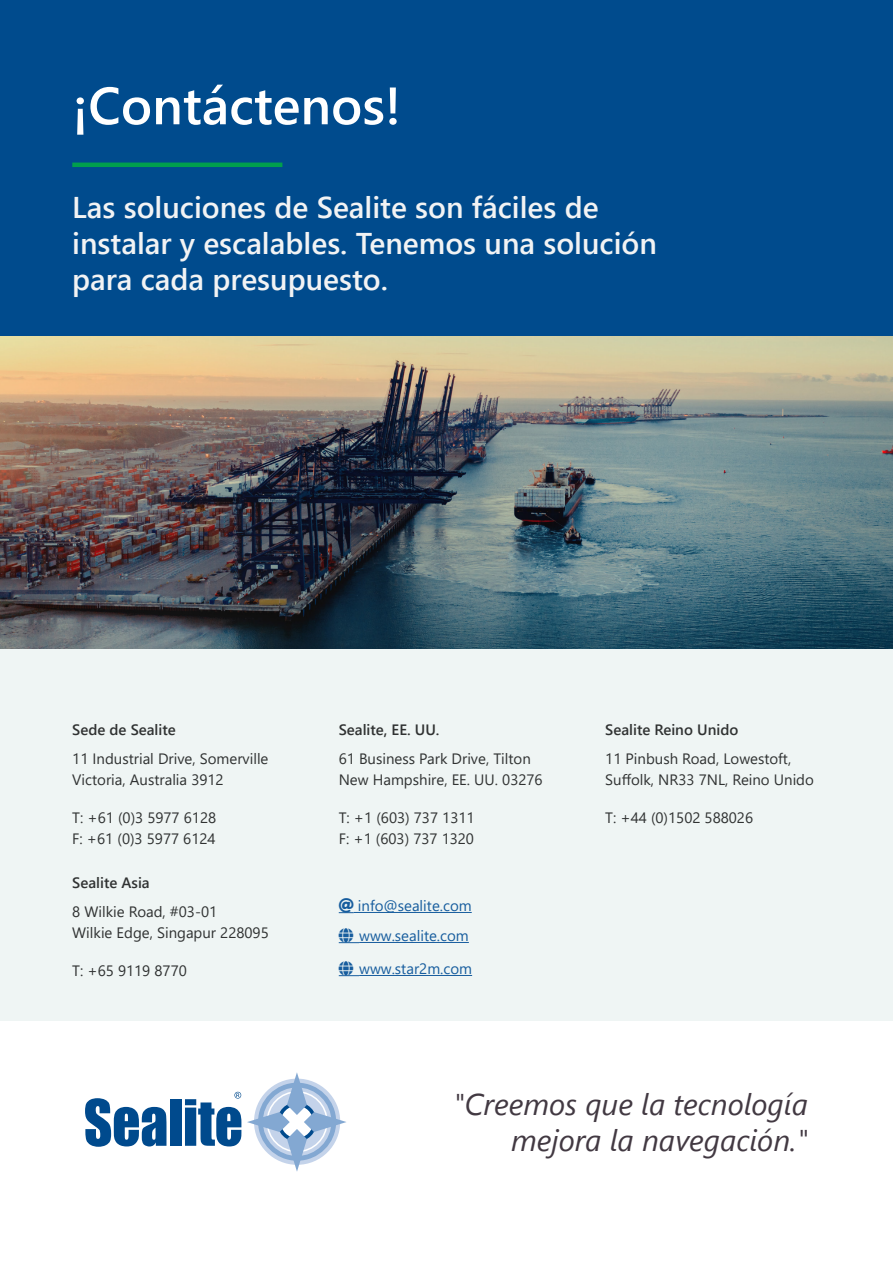
<style>
.page{position:relative;width:893px;height:1263px;background:#fff}
.page>*{position:absolute;margin:0;border:0;box-sizing:border-box;transform-origin:0 0}
.t1{font:600 52.5px "Segoe UI";color:#fff}
.t2{font:600 30px "Segoe UI";color:#f2f3f4}
.Tagline{font:italic 30px/36px "Segoe UI";color:#423942;text-align:right}
.Body_Text{font:15px/21px "Segoe UI";color:#303232}
.t3{font:600 15px "Segoe UI";color:#303232}
.P2__No_Spacing{font:15px "Segoe UI";color:#175d9e}
.Body_Text-2{font:15px "Segoe UI";color:#175d9e}
</style>
<div class="page">
<div style="left:0;top:647px;width:893px;height:374px;background:#eff5f4"></div>
<div style="left:0;top:0;width:893px;height:547px;background:#004b8d"></div>
<img style="left:0;top:336px;width:893px;height:313px">
<hr style="left:72px;top:163px;width:210px;height:4px;background:#009f4d">
<hr style="left:354px;top:912px;width:118px;height:1px;background:#175d9e">
<hr style="left:359px;top:942px;width:110px;height:1px;background:#175d9e">
<hr style="left:359px;top:975px;width:113px;height:1px;background:#175d9e">
<svg style="left:85px;top:1098px;width:81px;height:49px"></svg>
<div style="left:170px;top:1099px;width:11px;height:47px;background:#004a8d"></div>
<svg style="left:247px;top:1072px;width:99px;height:100px"></svg>
<svg style="left:185px;top:1092px;width:56px;height:54px"></svg>
<svg style="left:339px;top:912px;width:15px;height:1px"></svg>
<svg style="left:339px;top:942px;width:20px;height:1px"></svg>
<svg style="left:339px;top:975px;width:20px;height:1px"></svg>
<p class="t1" style="left:72px;top:56px;width:330px">¡Contáctenos!</p>
<p class="t2" style="left:72px;top:179px;width:528px">Las soluciones de Sealite son fáciles de</p>
<p class="t2" style="left:72px;top:215px;width:586px">instalar y escalables. Tenemos una solución</p>
<p class="t2" style="left:72px;top:251px;width:317px">para cada presupuesto.</p>
<h3 class="t3" style="left:72px;top:716px;width:105px">Sede de Sealite</h3>
<p class="Body_Text" style="left:72px;top:746px;width:198px">11 Industrial Drive, Somerville<br>Victoria, Australia 3912</p>
<p class="Body_Text" style="left:72px;top:805px;width:145px">T: +61 (0)3 5977 6128<br>F: +61 (0)3 5977 6124</p>
<h3 class="t3" style="left:72px;top:869px;width:79px">Sealite Asia</h3>
<p class="Body_Text" style="left:72px;top:900px;width:198px">8 Wilkie Road, #03-01<br>Wilkie Edge, Singapur 228095</p>
<p class="Body_Text" style="left:72px;top:959px;width:116px">T: +65 9119 8770</p>
<h3 class="t3" style="left:339px;top:716px;width:102px">Sealite, EE. UU.</h3>
<p class="Body_Text" style="left:339px;top:746px;width:205px">61 Business Park Drive, Tilton<br>New Hampshire, EE. UU. 03276</p>
<p class="Body_Text" style="left:339px;top:805px;width:137px">T: +1 (603) 737 1311<br>F: +1 (603) 737 1320</p>
<p class="P2__No_Spacing" style="left:358px;top:892px;width:115px">info@sealite.com</p>
<p class="P2__No_Spacing" style="left:359px;top:922px;width:111px">www.sealite.com</p>
<p class="Body_Text-2" style="left:359px;top:955px;width:114px">www.star2m.com</p>
<h3 class="t3" style="left:605px;top:716px;width:135px">Sealite Reino Unido</h3>
<p class="Body_Text" style="left:605px;top:746px;width:210px">11 Pinbush Road, Lowestoft,<br>Suffolk, NR33 7NL, Reino Unido</p>
<p class="Body_Text" style="left:605px;top:805px;width:149px">T: +44 (0)1502 588026</p>
<p class="Tagline" style="left:453px;top:1081px;width:356px">"Creemos que la tecnología mejora la navegación."</p>
</div>
